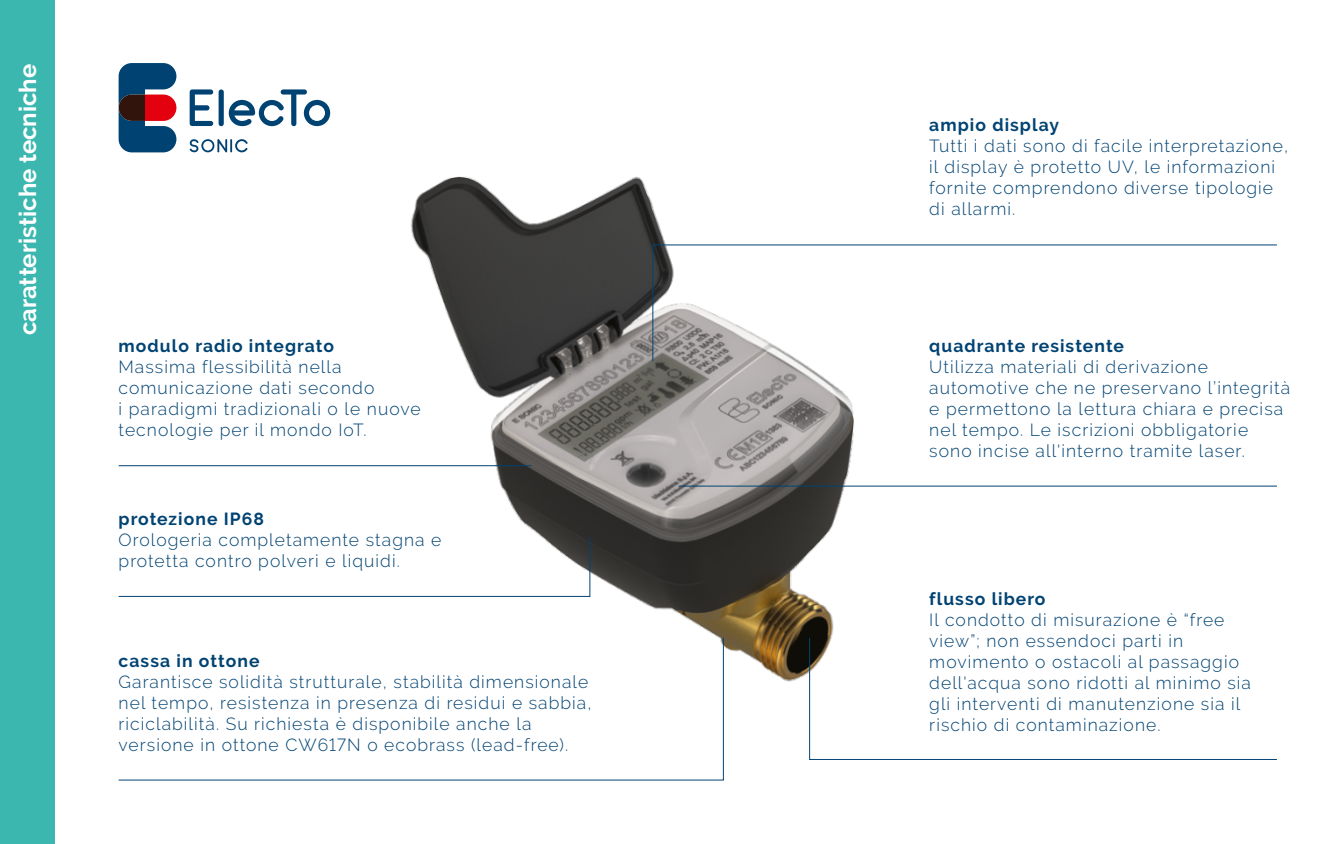
<style>
.page{position:relative;width:1340px;height:844px;background:#fff}
.page>*{position:absolute;margin:0;border:0;box-sizing:border-box;transform-origin:0 0}
.t1{font:700 23.8px "Raleway";color:#fff}
.t2{font:300 17.5px/21px "Raleway";letter-spacing:.06em;color:#004373}
.t3{font:700 17.5px "Raleway";letter-spacing:.06em;color:#004373}
</style>
<div class="page">
<div style="left:0;top:0;width:55px;height:843px;background:#3bb7b0"></div>
<img style="left:365px;top:176px;width:570px;height:506px">
<svg style="left:190px;top:89px;width:23px;height:37px"></svg>
<div style="left:218px;top:89px;width:6px;height:37px;background:#004373;border-radius:3px"></div>
<svg style="left:229px;top:89px;width:101px;height:37px"></svg>
<svg style="left:189px;top:139px;width:59px;height:13px"></svg>
<svg style="left:119px;top:63px;width:57px;height:89px;background:#444967"></svg>
<hr style="left:119px;top:465px;width:412px;height:1px;background:#004373">
<svg style="left:118px;top:536px;width:472px;height:61px"></svg>
<svg style="left:652px;top:244px;width:625px;height:118px"></svg>
<svg style="left:118px;top:637px;width:606px;height:143px"></svg>
<svg style="left:808px;top:637px;width:469px;height:123px"></svg>
<hr style="left:678px;top:485px;width:598px;height:1px;background:#004373">
<h1 class="t1" style="left:14px;top:335px;width:273px;rotate:-90deg">caratteristiche tecniche</h1>
<p class="t3" style="left:119px;top:335px;width:217px">modulo radio integrato</p>
<p class="t2" style="left:119px;top:356px;width:303px">Massima flessibilità nella comunicazione dati secondo<br>i paradigmi tradizionali o le nuove tecnologie per il mondo IoT.</p>
<p class="t3" style="left:119px;top:509px;width:147px">protezione IP68</p>
<p class="t2" style="left:119px;top:529px;width:324px">Orologeria completamente stagna e protetta contro polveri e liquidi.</p>
<p class="t3" style="left:119px;top:650px;width:142px">cassa in ottone</p>
<p class="t2" style="left:119px;top:671px;width:474px">Garantisce solidità strutturale, stabilità dimensionale nel tempo, resistenza in presenza di residui e sabbia, riciclabilità. Su richiesta è disponibile anche la versione in ottone CW617N o ecobrass (lead-free).</p>
<p class="t3" style="left:929px;top:115px;width:131px">ampio display</p>
<p class="t2" style="left:929px;top:135px;width:360px">Tutti i dati sono di facile interpretazione, il display è protetto UV, le informazioni fornite comprendono diverse tipologie di allarmi.</p>
<p class="t3" style="left:929px;top:335px;width:196px">quadrante resistente</p>
<p class="t2" style="left:929px;top:356px;width:362px">Utilizza materiali di derivazione automotive che ne preservano l’integrità e permettono la lettura chiara e precisa nel tempo. Le iscrizioni obbligatorie sono incise all'interno tramite laser.</p>
<p class="t3" style="left:929px;top:588px;width:118px">flusso libero</p>
<p class="t2" style="left:929px;top:608px;width:323px">Il condotto di misurazione è “free view”; non essendoci parti in movimento o ostacoli al passaggio dell'acqua sono ridotti al minimo sia gli interventi di manutenzione sia il rischio di contaminazione.</p>
</div>
